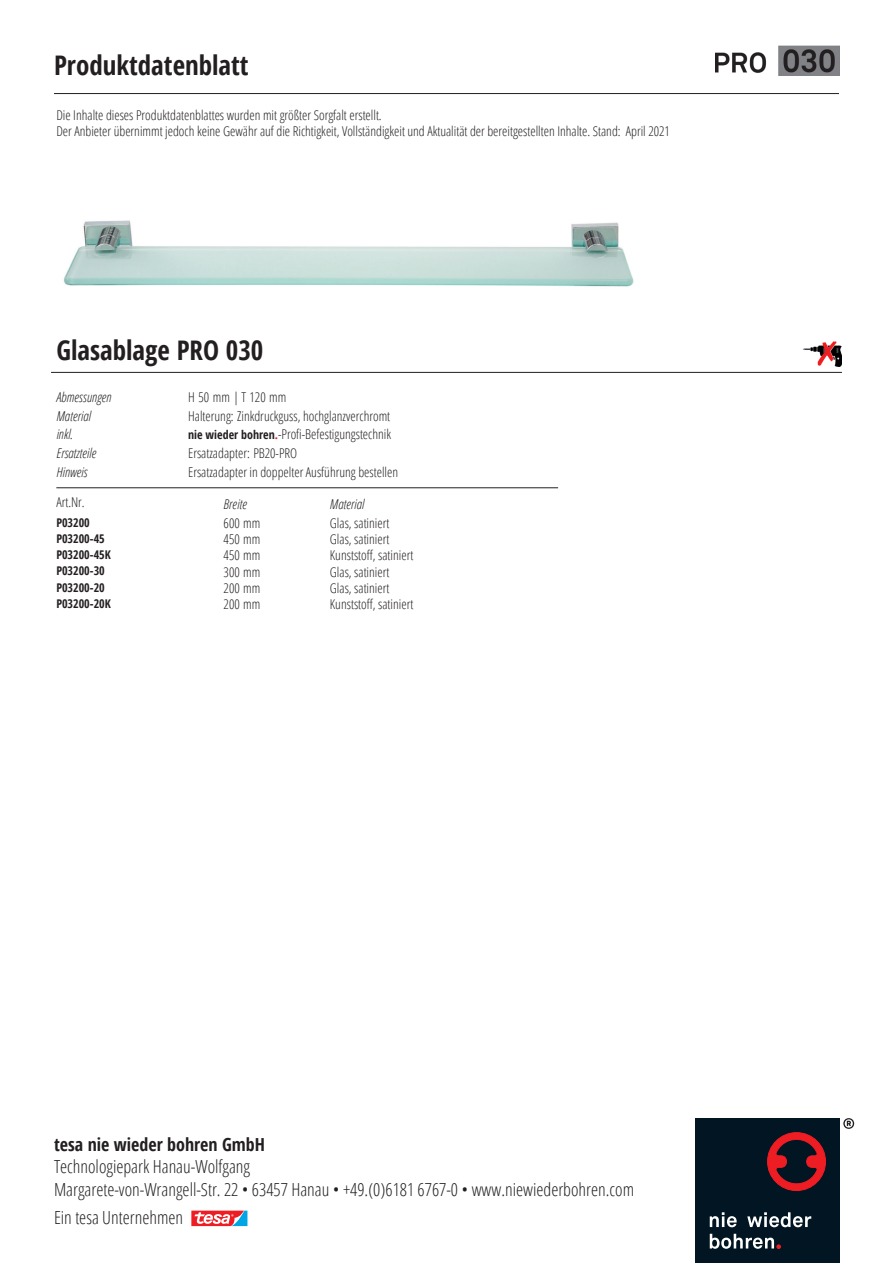
<style>
.page{position:relative;width:893px;height:1263px;background:#fff}
.page>*{position:absolute;margin:0;border:0;box-sizing:border-box;transform-origin:0 0}
.Produktname{font:700 condensed 27px "Open Sans";color:#231f20}
.t1{font:300 condensed 18px "Open Sans";color:#231f20}
.t2{font:700 condensed 18px "Open Sans";color:#231f20}
.Text{font:300 condensed 13.5px/18.9px "Open Sans";color:#231f20}
.Text_kursiv{font:italic 300 condensed 13.5px "Open Sans";color:#231f20}
.Text-2{font:700 condensed 12px "Open Sans";color:#231f20}
.s1{font-weight:700;font-size:12px}
.s2{font-weight:700;font-size:12px;color:#d1232a}
</style>
<div class="page">
<img style="left:63px;top:220px;width:571px;height:67px">
<img style="left:715px;top:45px;width:125px;height:30px">
<hr style="left:51px;top:372px;width:791px;height:1px;background:#231f20">
<img style="left:803px;top:341px;width:39px;height:26px">
<hr style="left:56px;top:487px;width:502px;height:1px;background:#231f20">
<div style="left:695px;top:1118px;width:145px;height:145px;background:#011622"></div>
<svg style="left:710px;top:1212px;width:27px;height:15px"></svg>
<svg style="left:747px;top:1212px;width:64px;height:15px"></svg>
<svg style="left:710px;top:1234px;width:71px;height:15px"></svg>
<svg style="left:767px;top:1132px;width:59px;height:59px"></svg>
<svg style="left:843px;top:1118px;width:11px;height:11px"></svg>
<svg style="left:191px;top:1210px;width:57px;height:17px"></svg>
<hr style="left:54px;top:93px;width:785px;height:1px;background:#231f20">
<p class="Produktname" style="left:54px;top:46px;width:196px">Produktdatenblatt</p>
<p class="Text" style="left:56px;top:105px;width:327px">Die Inhalte dieses Produktdatenblattes wurden mit größter Sorgfalt erstellt.</p>
<p class="Text" style="left:56px;top:121px;width:615px">Der Anbieter übernimmt jedoch keine Gewähr auf die Richtigkeit, Vollständigkeit und Aktualität der bereitgestellten Inhalte. Stand: April 2021</p>
<p class="Produktname" style="left:56px;top:331px;width:208px">Glasablage PRO 030</p>
<p class="Text_kursiv" style="left:56px;top:388px;width:57px">Abmessungen</p>
<p class="Text_kursiv" style="left:56px;top:407px;width:36px">Material</p>
<p class="Text_kursiv" style="left:56px;top:425px;width:18px">inkl.</p>
<p class="Text_kursiv" style="left:56px;top:444px;width:41px">Ersatzteile</p>
<p class="Text_kursiv" style="left:56px;top:463px;width:33px">Hinweis</p>
<p class="Text" style="left:188px;top:387px;width:211px">H 50 mm | T 120 mm<br>Halterung: Zinkdruckguss, hochglanzverchromt <span class="s1">nie wieder bohren</span><span class="s2">.</span>-Profi-Befestigungstechnik Ersatzadapter: PB20-PRO<br>Ersatzadapter in doppelter Ausführung bestellen</p>
<p class="Text" style="left:56px;top:493px;width:30px">Art.Nr.</p>
<p class="Text_kursiv" style="left:224px;top:495px;width:25px">Breite</p>
<p class="Text_kursiv" style="left:330px;top:495px;width:36px">Material</p>
<p class="Text-2" style="left:56px;top:514px;width:35px">P03200</p>
<p class="Text" style="left:224px;top:513px;width:38px">600 mm</p>
<p class="Text" style="left:330px;top:513px;width:61px">Glas, satiniert</p>
<p class="Text-2" style="left:56px;top:530px;width:50px">P03200-45</p>
<p class="Text" style="left:224px;top:529px;width:38px">450 mm</p>
<p class="Text" style="left:330px;top:529px;width:61px">Glas, satiniert</p>
<p class="Text-2" style="left:56px;top:546px;width:56px">P03200-45K</p>
<p class="Text" style="left:224px;top:545px;width:38px">450 mm</p>
<p class="Text" style="left:330px;top:545px;width:85px">Kunststoff, satiniert</p>
<p class="Text-2" style="left:56px;top:563px;width:50px">P03200-30</p>
<p class="Text" style="left:224px;top:562px;width:38px">300 mm</p>
<p class="Text" style="left:330px;top:562px;width:61px">Glas, satiniert</p>
<p class="Text-2" style="left:56px;top:579px;width:50px">P03200-20</p>
<p class="Text" style="left:224px;top:578px;width:38px">200 mm</p>
<p class="Text" style="left:330px;top:578px;width:61px">Glas, satiniert</p>
<p class="Text-2" style="left:56px;top:595px;width:56px">P03200-20K</p>
<p class="Text" style="left:224px;top:594px;width:38px">200 mm</p>
<p class="Text" style="left:330px;top:594px;width:85px">Kunststoff, satiniert</p>
<p class="t2" style="left:54px;top:1132px;width:212px">tesa nie wieder bohren GmbH</p>
<p class="t1" style="left:54px;top:1154px;width:198px">Technologiepark Hanau-Wolfgang</p>
<p class="t1" style="left:54px;top:1177px;width:582px">Margarete-von-Wrangell-Str. 22 • 63457 Hanau • +49.(0)6181 6767-0 • www.niewiederbohren.com</p>
<p class="t1" style="left:54px;top:1205px;width:131px">Ein tesa Unternehmen</p>
</div>
